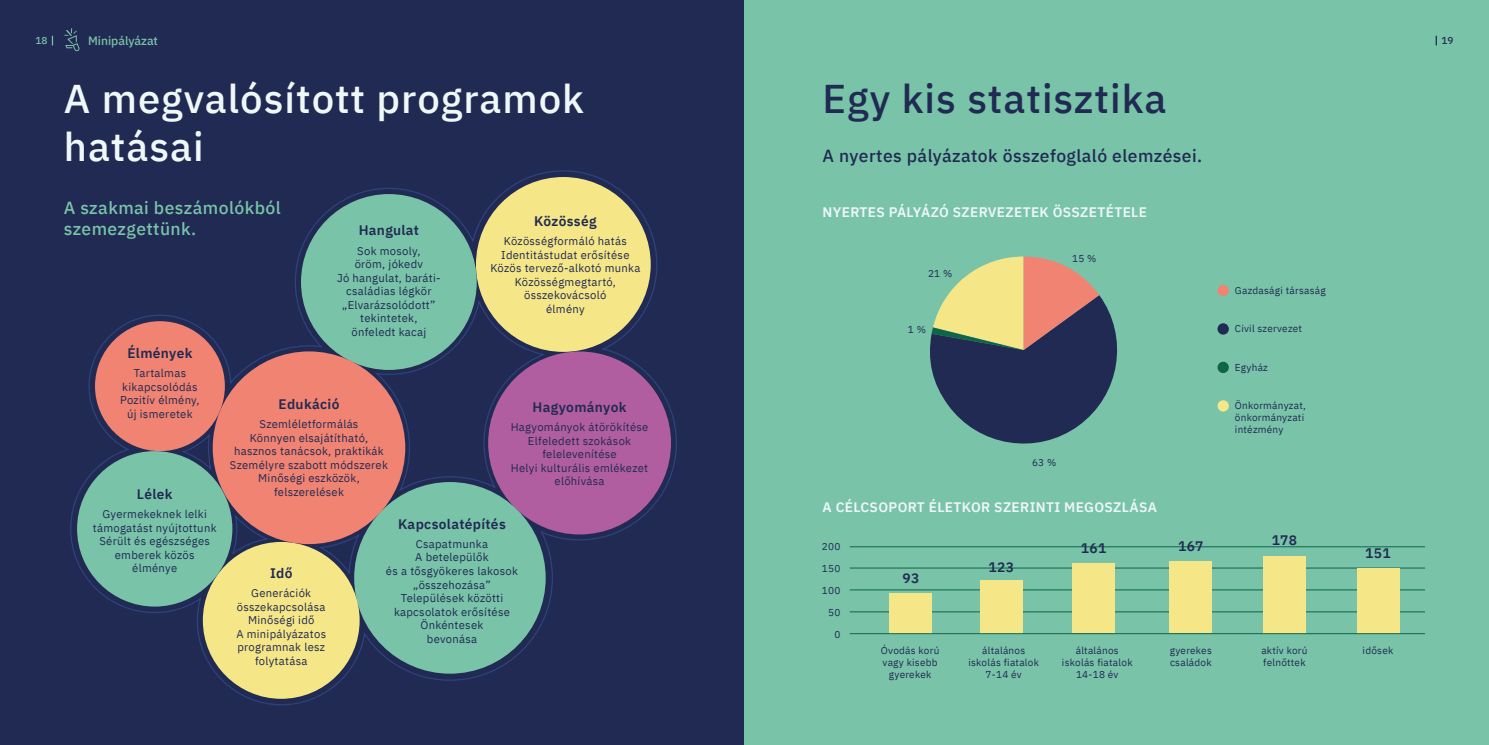
<style>
.page{position:relative;width:1489px;height:745px;background:#fff}
.page>*{position:absolute;margin:0;border:0;box-sizing:border-box;transform-origin:0 0}
.t1{font:500 40px/48px "IBM Plex Sans";letter-spacing:.025em;color:#eff8f9}
.t2{font:500 40px "IBM Plex Sans";letter-spacing:.025em;color:#212a52}
.t3{font:500 17.5px "IBM Plex Sans";letter-spacing:.025em;color:#212a52}
.t4{font:500 17.5px/21px "IBM Plex Sans";letter-spacing:.025em;color:#79c3a9}
.t5{font:600 13.75px "IBM Plex Sans";letter-spacing:.025em;color:#212a52}
.t6{font:600 13.75px "IBM Plex Sans";letter-spacing:.025em;color:#eff8f9}
.t7{font:500 12.12px "IBM Plex Sans";color:#79c3a9}
.t8{font:11.25px/13.5px "IBM Plex Sans";letter-spacing:.025em;color:#212a52;text-align:center}
.t9{font:10px/12px "IBM Plex Sans";letter-spacing:.025em;color:#212a52}
.t10{font:500 10px "IBM Plex Sans";color:#79c3a9}
.t11{font:500 10px "IBM Plex Sans";color:#212a52}
</style>
<div class="page">
<div style="left:0;top:0;width:744px;height:744px;background:#212a52"></div>
<div style="left:744px;top:0;width:744px;height:744px;background:#79c3a9"></div>
<svg style="left:70px;top:170px;width:607px;height:535px"></svg>
<div style="left:97px;top:323px;width:126px;height:126px;background:#f08372;border-radius:50%"></div>
<div style="left:95px;top:321px;width:130px;height:130px;border:4px solid #f08372;border-radius:50%"></div>
<div style="left:478px;top:179px;width:170px;height:171px;background:#f5e788;border-radius:50%"></div>
<div style="left:476px;top:177px;width:174px;height:174px;border:4px solid #f5e788;border-radius:50%"></div>
<div style="left:490px;top:353px;width:179px;height:179px;background:#b15ea1;border-radius:50%"></div>
<div style="left:488px;top:351px;width:183px;height:183px;border:4px solid #b15ea1;border-radius:50%"></div>
<div style="left:356px;top:483px;width:188px;height:188px;background:#79c3a9;border-radius:50%"></div>
<div style="left:354px;top:481px;width:191px;height:192px;border:4px solid #79c3a9;border-radius:50%"></div>
<div style="left:205px;top:543px;width:153px;height:153px;background:#f5e788;border-radius:50%"></div>
<div style="left:203px;top:541px;width:156px;height:157px;border:4px solid #f5e788;border-radius:50%"></div>
<div style="left:214px;top:353px;width:189px;height:189px;background:#f08372;border-radius:50%"></div>
<div style="left:213px;top:351px;width:192px;height:192px;border:4px solid #f08372;border-radius:50%"></div>
<div style="left:79px;top:452px;width:151px;height:152px;background:#79c3a9;border-radius:50%"></div>
<div style="left:77px;top:451px;width:155px;height:155px;border:4px solid #79c3a9;border-radius:50%"></div>
<hr style="left:849px;top:546px;width:575px;height:1px;background:#0e6548">
<hr style="left:849px;top:567px;width:575px;height:1px;background:#0e6548">
<hr style="left:849px;top:589px;width:575px;height:1px;background:#0e6548">
<hr style="left:849px;top:611px;width:575px;height:1px;background:#0e6548">
<div style="left:1217px;top:284px;width:11px;height:12px;background:#f08372;border-radius:50%"></div>
<div style="left:1217px;top:323px;width:11px;height:11px;background:#212a52;border-radius:50%"></div>
<div style="left:1217px;top:361px;width:11px;height:12px;background:#0e6548;border-radius:50%"></div>
<div style="left:1217px;top:400px;width:11px;height:11px;background:#f5e788;border-radius:50%"></div>
<svg style="left:930px;top:256px;width:188px;height:188px"></svg>
<div style="left:889px;top:592px;width:43px;height:40px;background:#f5e788"></div>
<div style="left:980px;top:579px;width:42px;height:53px;background:#f5e788"></div>
<div style="left:1072px;top:563px;width:42px;height:69px;background:#f5e788"></div>
<div style="left:1169px;top:561px;width:42px;height:71px;background:#f5e788"></div>
<div style="left:1262px;top:555px;width:43px;height:77px;background:#f5e788"></div>
<div style="left:1356px;top:567px;width:43px;height:65px;background:#f5e788"></div>
<hr style="left:849px;top:632px;width:575px;height:1px;background:#0e6548">
<svg style="left:64px;top:28px;width:16px;height:23px"></svg>
<p class="t10" style="left:35px;top:33px;width:13px">18</p>
<p class="t7" style="left:88px;top:31px;width:71px">Minipályázat</p>
<p class="t11" style="left:1441px;top:33px;width:14px">19</p>
<h1 class="t1" style="left:64px;top:71px;width:522px">A megvalósított programok hatásai</h1>
<h2 class="t4" style="left:64px;top:196px;width:218px">A szakmai beszámolókból szemezgettünk.</h2>
<p class="t5" style="left:534px;top:210px;width:64px">Közösség</p>
<p class="t5" style="left:358px;top:219px;width:62px">Hangulat</p>
<p class="t8" style="left:490px;top:233px;width:152px">Közösségformáló hatás<br>Identitástudat erősítése<br>Közös tervező-alkotó munka<br>Közösségmegtartó, összekovácsoló<br>élmény</p>
<p class="t8" style="left:337px;top:243px;width:105px">Sok mosoly,<br>öröm, jókedv<br>Jó hangulat, baráti&shy;családias légkör „Elvarázsolódott” tekintetek, önfeledt kacaj</p>
<p class="t5" style="left:127px;top:342px;width:67px">Élmények</p>
<p class="t8" style="left:120px;top:365px;width:81px">Tartalmas kikapcsolódás<br>Pozitív élmény, új ismeretek</p>
<p class="t5" style="left:137px;top:483px;width:37px">Lélek</p>
<p class="t8" style="left:93px;top:506px;width:125px">Gyermekeknek lelki támogatást nyújtottunk<br>Sérült és egészséges emberek közös élménye</p>
<p class="t5" style="left:278px;top:393px;width:62px">Edukáció</p>
<p class="t8" style="left:230px;top:416px;width:159px">Szemléletformálás<br>Könnyen elsajátítható, hasznos tanácsok, praktikák<br>Személyre szabott módszerek<br>Minőségi eszközök, felszerelések</p>
<p class="t5" style="left:532px;top:396px;width:95px">Hagyományok</p>
<p class="t8" style="left:510px;top:419px;width:139px">Hagyományok átörökítése<br>Elfeledett szokások felelevenítése<br>Helyi kulturális emlékezet előhívása</p>
<p class="t5" style="left:398px;top:512px;width:109px">Kapcsolatépítés</p>
<p class="t5" style="left:270px;top:561px;width:24px">Idő</p>
<p class="t8" style="left:236px;top:585px;width:91px">Generációk összekapcsolása<br>Minőségi idő<br>A minipályázatos programnak lesz folytatása</p>
<p class="t8" style="left:386px;top:536px;width:133px">Csapatmunka<br>A betelepülők<br>és a tősgyökeres lakosok „összehozása”<br>Települések közötti kapcsolatok erősítése<br>Önkéntesek<br>bevonása</p>
<h1 class="t2" style="left:822px;top:68px;width:345px">Egy kis statisztika</h1>
<h2 class="t3" style="left:822px;top:142px;width:381px">A nyertes pályázatok összefoglaló elemzései.</h2>
<p class="t6" style="left:822px;top:201px;width:326px">NYERTES PÁLYÁZÓ SZERVEZETEK ÖSSZETÉTELE</p>
<p class="t9" style="left:928px;top:266px;width:26px">21 %</p>
<p class="t9" style="left:907px;top:322px;width:20px">1 %</p>
<p class="t9" style="left:1072px;top:251px;width:26px">15 %</p>
<p class="t9" style="left:1031px;top:455px;width:26px">63 %</p>
<p class="t6" style="left:822px;top:495px;width:336px">A CÉLCSOPORT ÉLETKOR SZERINTI MEGOSZLÁSA</p>
<p class="t9" style="left:822px;top:534px;width:20px;line-height:21.9px;text-align:right">200<br>150<br>100<br>50<br>0</p>
<p class="t5" style="left:1080px;top:536px;width:27px">161</p>
<p class="t5" style="left:988px;top:556px;width:27px">123</p>
<p class="t5" style="left:902px;top:566px;width:18px">93</p>
<p class="t9" style="left:880px;top:642px;width:60px;text-align:center">Óvodás korú vagy kisebb gyerekek</p>
<p class="t9" style="left:968px;top:642px;width:72px;text-align:center">általános iskolás fiatalok<br>7-14 év</p>
<p class="t9" style="left:1061px;top:642px;width:72px;text-align:center">általános iskolás fiatalok<br>14-18 év</p>
<p class="t5" style="left:1177px;top:535px;width:27px">167</p>
<p class="t9" style="left:1169px;top:642px;width:44px">gyerekes családok</p>
<p class="t9" style="left:1234px;top:283px;width:92px">Gazdasági társaság</p>
<p class="t9" style="left:1234px;top:322px;width:69px">Civil szervezet</p>
<p class="t9" style="left:1234px;top:360px;width:35px">Egyház</p>
<p class="t9" style="left:1234px;top:399px;width:73px">Önkormányzat, önkormányzati intézmény</p>
<p class="t5" style="left:1271px;top:528px;width:27px">178</p>
<p class="t9" style="left:1261px;top:642px;width:48px">aktív korú felnőttek</p>
<p class="t5" style="left:1365px;top:542px;width:27px">151</p>
<p class="t9" style="left:1362px;top:642px;width:32px">idősek</p>
</div>
